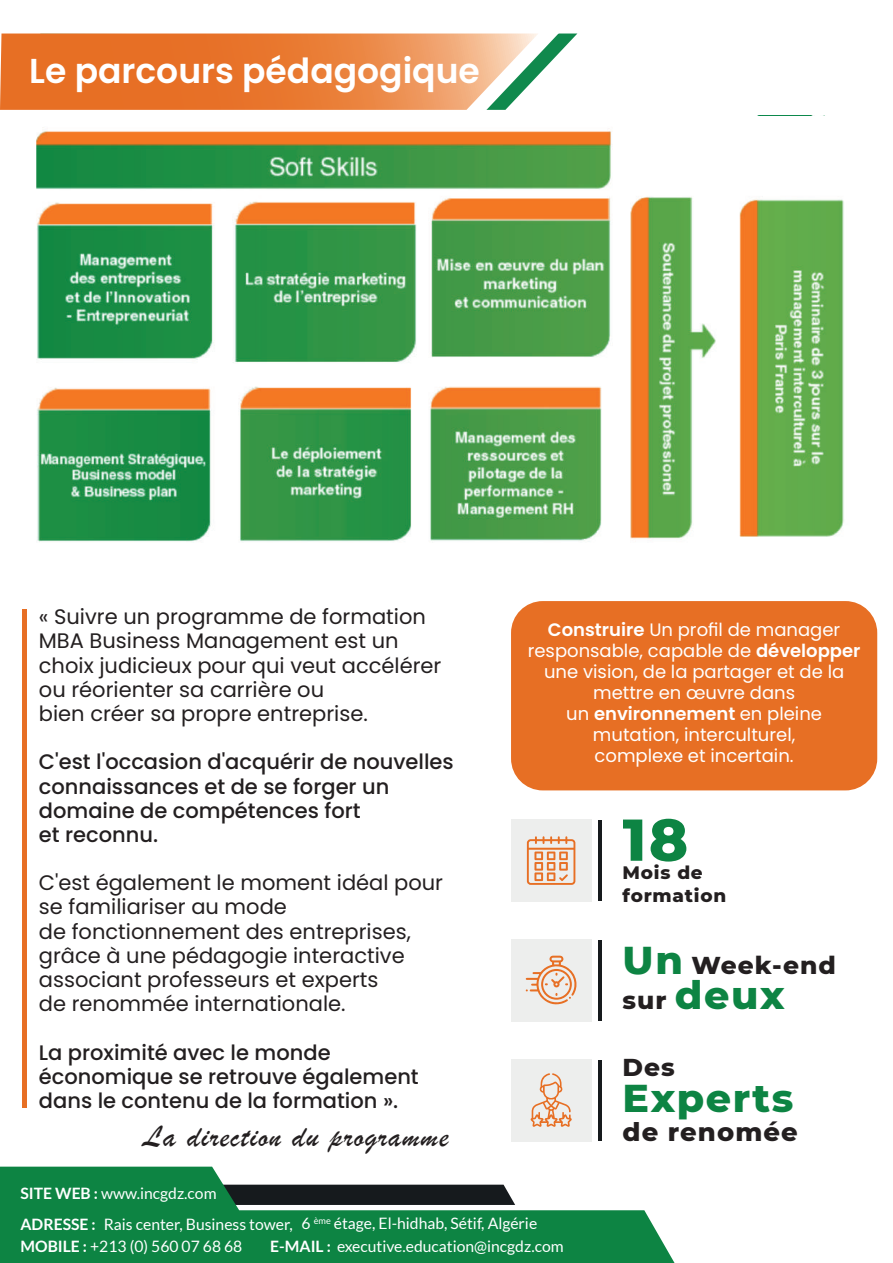
<style>
.page{position:relative;width:893px;height:1263px;background:#fff}
.page>*{position:absolute;margin:0;border:0;box-sizing:border-box;transform-origin:0 0}
.t1{font:800 58.8px "Montserrat";color:#0d8443}
.t2{font:800 39.6px/35.8px "Montserrat";letter-spacing:.04em;color:#0d8443}
.t3{font:600 34.5px "Poppins";color:#fff}
.t4{font:31.35px "Brush Script";letter-spacing:.04em;color:#231f20}
.t5{font:800 25.8px "Montserrat";letter-spacing:.04em;color:#231f20}
.t6{font:800 24.9px "Montserrat";letter-spacing:.04em;color:#231f20}
.t7{font:21px/24.2px "Poppins";color:#231f20}
.t8{font:500 21px/24.2px "Poppins";color:#231f20}
.t9{font:800 18.45px/22px "Montserrat";letter-spacing:.04em;color:#231f20}
.t10{font:18px/21px "Poppins";color:#fff;text-align:center}
.t11{font:15.75px/30.2px "Lato";color:#fff}
.s1{font-weight:600}
.s2{font-weight:700}
</style>
<div class="page">
<svg style="left:0;top:1166px;width:674px;height:97px;fill:#0d8443"></svg>
<svg style="left:0;top:33px;width:577px;height:77px;background:#e58e52"></svg>
<img style="left:36px;top:131px;width:808px;height:411px">
<svg style="left:598px;top:820px;width:4px;height:81px"></svg>
<div style="left:517px;top:819px;width:80px;height:83px;background:linear-gradient(to bottom,#f9f9f9,#f9f9f9)"></div>
<div style="left:511px;top:819px;width:80px;height:83px;background:#edeeed"></div>
<svg style="left:527px;top:836px;width:48px;height:49px"></svg>
<svg style="left:598px;top:940px;width:4px;height:80px"></svg>
<div style="left:517px;top:939px;width:80px;height:82px;background:linear-gradient(to bottom,#f9f9f9,#f9f9f9)"></div>
<div style="left:511px;top:939px;width:80px;height:82px;background:#edeeed"></div>
<svg style="left:526px;top:956px;width:51px;height:49px"></svg>
<svg style="left:598px;top:1060px;width:4px;height:80px"></svg>
<div style="left:517px;top:1059px;width:80px;height:82px;background:linear-gradient(to bottom,#f9f9f9,#f9f9f9)"></div>
<div style="left:511px;top:1059px;width:80px;height:82px;background:#edeeed"></div>
<svg style="left:530px;top:1073px;width:42px;height:54px"></svg>
<hr style="left:23px;top:609px;width:4px;height:499px;background:#e76f24">
<div style="left:511px;top:601px;width:366px;height:189px;background:#e76f24;border-radius:32px"></div>
<h3 class="t3" style="left:29px;top:51px;width:452px">Le parcours pédagogique</h3>
<p class="t7" style="left:39px;top:605px;width:404px">« Suivre un programme de formation MBA Business Management est un choix judicieux pour qui veut accélérer ou réorienter sa carrière ou<br>bien créer sa propre entreprise.</p>
<p class="t8" style="left:39px;top:750px;width:416px">C'est l'occasion d'acquérir de nouvelles connaissances et de se forger un domaine de compétences fort<br>et reconnu.</p>
<p class="t7" style="left:39px;top:871px;width:406px">C'est également le moment idéal pour se familiariser au mode<br>de fonctionnement des entreprises, grâce à une pédagogie interactive associant professeurs et experts<br>de renommée internationale.</p>
<p class="t8" style="left:39px;top:1040px;width:381px">La proximité avec le monde économique se retrouve également dans le contenu de la formation ».</p>
<h3 class="t4" style="left:143px;top:1117px;width:307px">La direction du programme</h3>
<p class="t10" style="left:528px;top:619px;width:334px"><span class="s1">Construire</span> Un profil de manager responsable, capable de <span class="s1">développer </span>une vision, de la partager et de la mettre en œuvre dans<br>un <span class="s1">environnement</span> en pleine mutation, interculturel,<br>complexe et incertain.</p>
<h1 class="t1" style="left:623px;top:797px;width:67px">18</h1>
<p class="t9" style="left:623px;top:861px;width:105px">Mois de formation</p>
<h2 class="t2" style="left:675px;top:939px;width:111px;text-indent:-52px">Un deux</h2>
<p class="t6" style="left:692px;top:946px;width:146px">Week-end</p>
<p class="t6" style="left:623px;top:982px;width:45px">sur</p>
<p class="t6" style="left:623px;top:1049px;width:54px">Des</p>
<h2 class="t2" style="left:623px;top:1078px;width:172px">Experts</h2>
<p class="t5" style="left:623px;top:1112px;width:177px">de renomée</p>
<p class="t11" style="left:20px;top:1178px;width:518px"><span class="s2">SITE WEB :</span> www.incgdz.com<br><span class="s2">ADRESSE :</span> Rais center, Business tower, 6 <sup>ème</sup> étage, El-hidhab, Sétif, Algérie</p>
<p class="t11" style="left:20px;top:1231px;width:223px"><span class="s2">MOBILE :</span> +213 (0) 560 07 68 68</p>
<p class="t11" style="left:270px;top:1231px;width:295px"><span class="s2">E-MAIL :</span> executive.education@incgdz.com</p>
</div>
